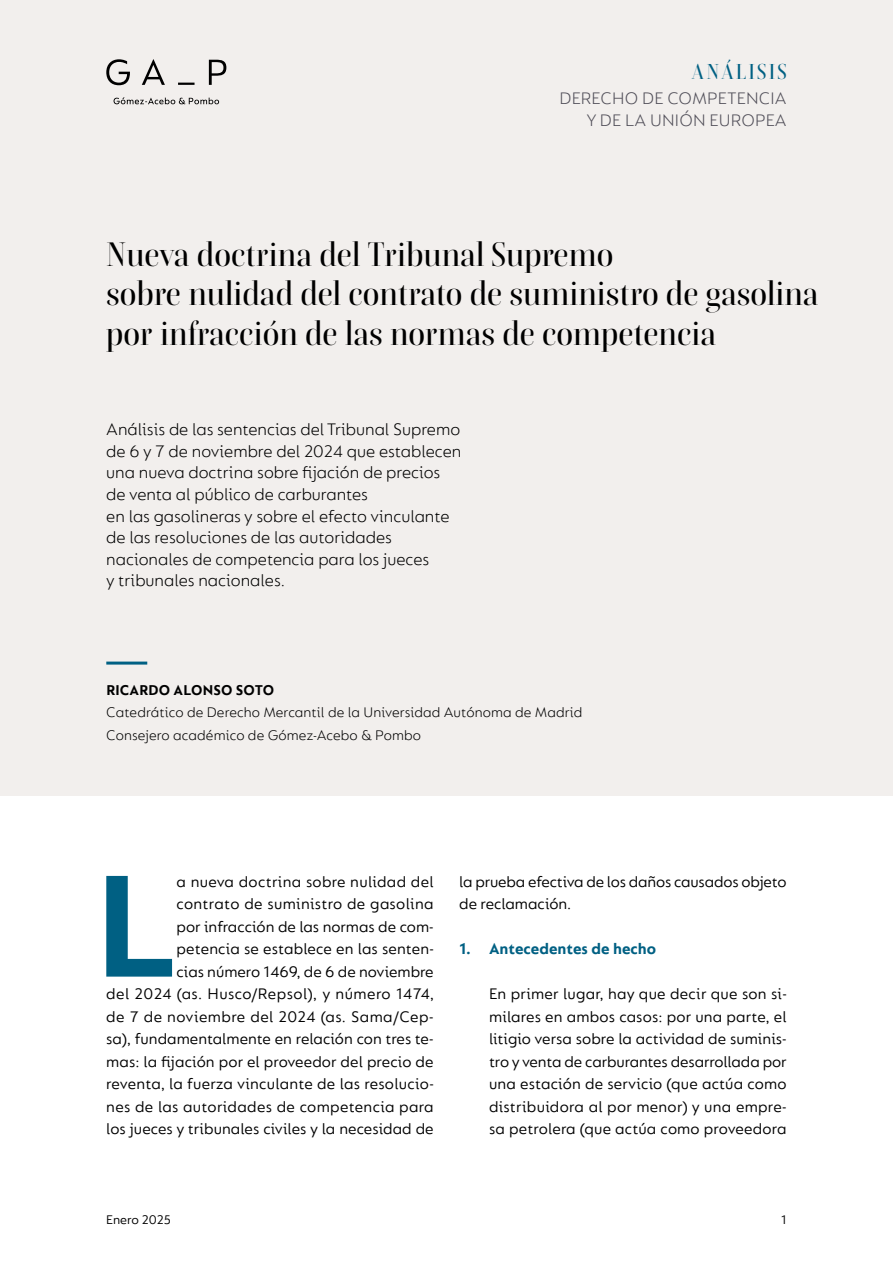
<style>
.page{position:relative;width:893px;height:1263px;background:#fff}
.page>*{position:absolute;margin:0;border:0;box-sizing:border-box;transform-origin:0 0}
.t1{font:700 155.4px "FS Lucas";color:#006083}
.t2{font:500 33px/39.6px "Boska";color:#000}
.t3{font:500 21px "Boska";letter-spacing:.1em;color:#006083}
.t4{font:300 18px/21.6px "FS Lucas";color:#000}
.t5{font:300 18px/21.6px "FS Lucas";letter-spacing:.01em;color:#504e58;text-align:right}
.t6{font:16.5px/22.5px "FS Lucas";letter-spacing:.005em;color:#000;text-align:right}
.t7{font:700 16.5px "FS Lucas";color:#006083}
.t8{font:300 15px/22.5px "FS Lucas";letter-spacing:.01em;color:#000}
.t9{font:700 15px "FS Lucas";letter-spacing:.01em;color:#000}
.t10{font:13.5px "FS Lucas";color:#000}
</style>
<div class="page">
<div style="left:0;top:0;width:893px;height:795px;background:#f2efed"></div>
<hr style="left:106px;top:662px;width:41px;height:3px;background:#006083">
<svg style="left:106px;top:59px;width:120px;height:45px"></svg>
<p class="t3" style="left:692px;top:59px;width:97px">ANÁLISIS</p>
<p class="t5" style="left:559px;top:87px;width:229px">DERECHO DE COMPETENCIA<br>Y DE LA UNIÓN EUROPEA</p>
<h2 class="t2" style="left:106px;top:234px;width:714px">Nueva doctrina del Tribunal Supremo<br>sobre nulidad del contrato de suministro de gasolina por infracción de las normas de competencia</h2>
<p class="t4" style="left:106px;top:418px;width:356px">Análisis de las sentencias del Tribunal Supremo de 6 y 7 de noviembre del 2024 que establecen una nueva doctrina sobre fijación de precios de venta al público de carburantes<br>en las gasolineras y sobre el efecto vinculante de las resoluciones de las autoridades nacionales de competencia para los jueces<br>y tribunales nacionales.</p>
<p class="t9" style="left:106px;top:681px;width:169px">RICARDO ALONSO SOTO</p>
<p class="t8" style="left:106px;top:701px;width:478px">Catedrático de Derecho Mercantil de la Universidad Autónoma de Madrid<br>Consejero académico de Gómez-Acebo &amp; Pombo</p>
<p class="t6" style="left:106px;top:870px;width:329px">a nueva doctrina sobre nulidad del<br>contrato de suministro de gasolina<br>por infracción de las normas de com-<br>petencia se establece en las senten-<br>cias número 1469, de 6 de noviembre<br>del 2024 (as. Husco/Repsol), y número 1474, de 7 de noviembre del 2024 (as. Sama/Cep&shy;sa), fundamentalmente en relación con tres te&shy;mas: la fijación por el proveedor del precio de reventa, la fuerza vinculante de las resolucio&shy;nes de las autoridades de competencia para los jueces y tribunales civiles y la necesidad de</p>
<p class="t6" style="left:459px;top:870px;width:329px;text-align:left">la prueba efectiva de los daños causados objeto de reclamación.</p>
<h1 class="t1" style="left:95px;top:836px;width:83px">L</h1>
<p class="t7" style="left:459px;top:939px;width:198px">1. Antecedentes de hecho</p>
<p class="t6" style="left:489px;top:982px;width:299px;text-align:justify">En primer lugar, hay que decir que son si&shy;milares en ambos casos: por una parte, el litigio versa sobre la actividad de suminis&shy;tro y venta de carburantes desarrollada por una estación de servicio (que actúa como distribuidora al por menor) y una empre&shy;sa petrolera (que actúa como proveedora</p>
<p class="t10" style="left:106px;top:1212px;width:66px">Enero 2025</p>
<p class="t10" style="left:781px;top:1212px;width:7px">1</p>
</div>
